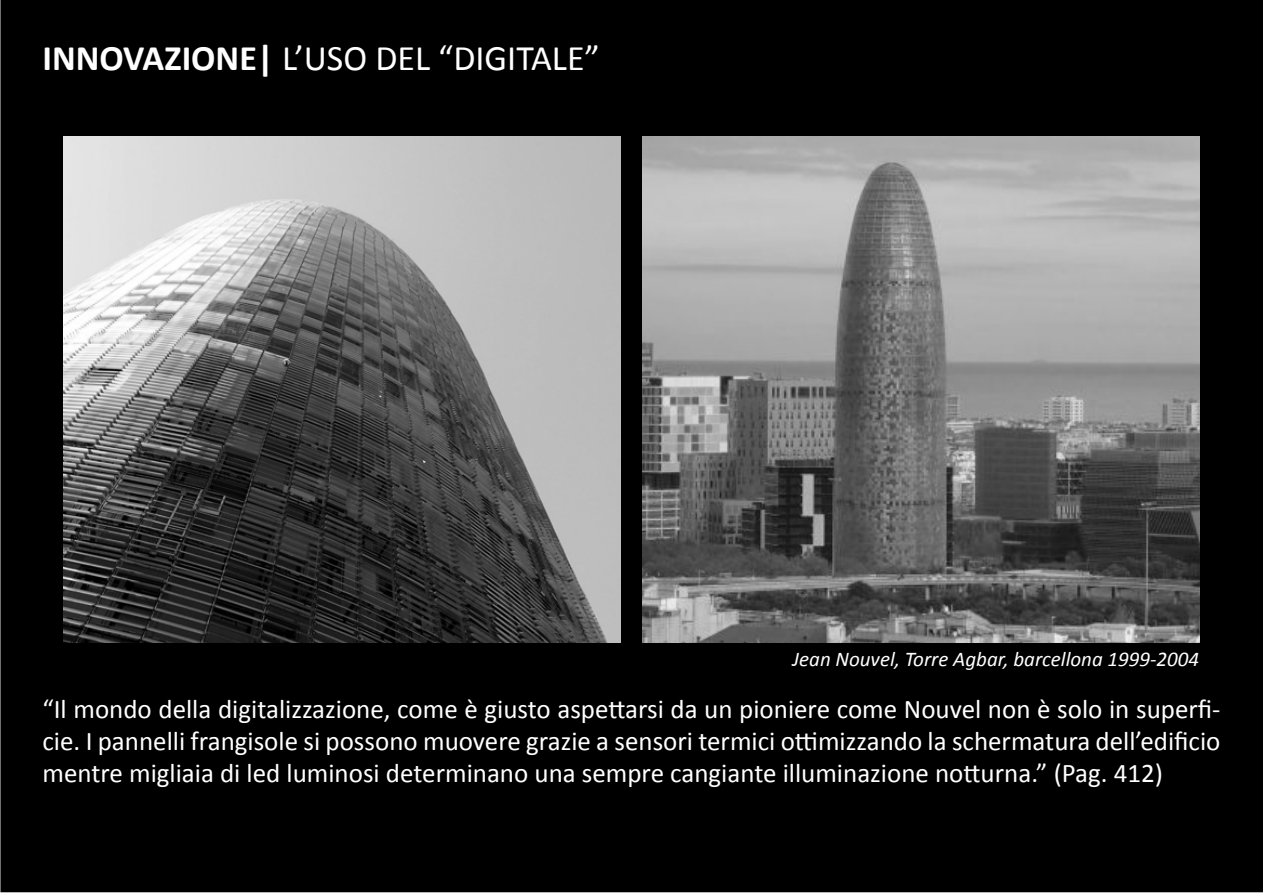
<style>
.page{position:relative;width:1263px;height:893px;background:#fff}
.page>*{position:absolute;margin:0;border:0;box-sizing:border-box;transform-origin:0 0}
.t1{font:36px "Calibri";color:#fff}
.t2{font:27px/32.4px "Calibri";color:#fff;text-align:justify}
.t3{font:italic 21px "Calibri";color:#fff}
.s1{font-weight:700}
</style>
<div class="page">
<div style="left:1px;top:0;width:1262px;height:891px;background:#000"></div>
<img style="left:642px;top:136px;width:557px;height:507px">
<img style="left:64px;top:136px;width:557px;height:507px">
<h1 class="t1" style="left:43px;top:33px;width:559px"><span class="s1">INNOVAZIONE|</span> L’USO DEL “DIGITALE”</h1>
<p class="t3" style="left:792px;top:644px;width:408px">Jean Nouvel, Torre Agbar, barcellona 1999-2004</p>
<p class="t2" style="left:43px;top:692px;width:1179px">“Il mondo della digitalizzazione, come è giusto aspettarsi da un pioniere come Nouvel non è solo in superfi&shy;cie. I pannelli frangisole si possono muovere grazie a sensori termici ottimizzando la schermatura dell’edificio mentre migliaia di led luminosi determinano una sempre cangiante illuminazione notturna.” (Pag. 412)</p>
</div>
